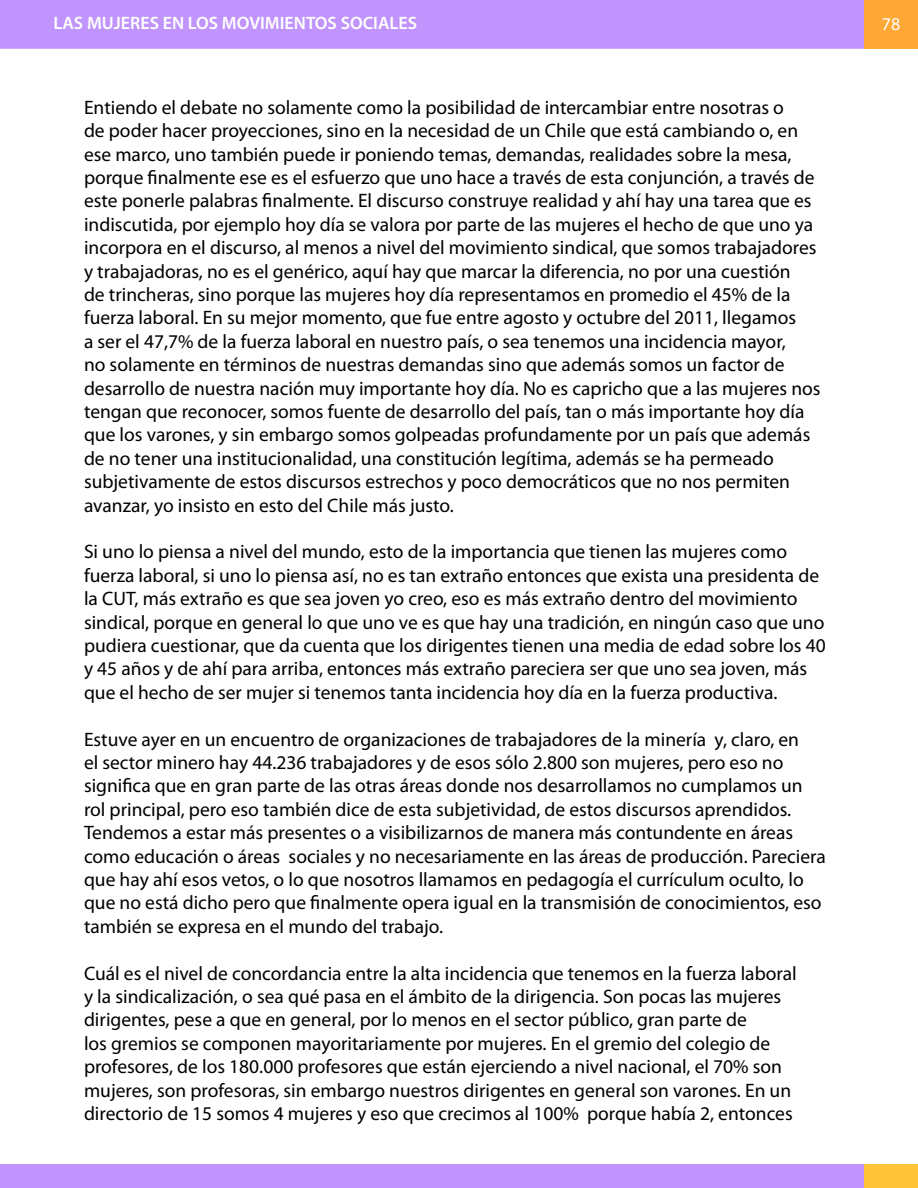
<style>
.page{position:relative;width:918px;height:1188px;background:#fff}
.page>*{position:absolute;margin:0;border:0;box-sizing:border-box;transform-origin:0 0}
.t1{font:19.5px/23.4px "Myriad Pro";color:#000}
.t2{font:600 18px "Myriad Pro";color:#fff}
.t3{font:18px "Myriad Pro";color:#fff}
</style>
<div class="page">
<div style="left:0;top:0;width:864px;height:49px;background:#c094fc"></div>
<div style="left:0;top:1164px;width:864px;height:24px;background:#c094fc"></div>
<div style="left:864px;top:1164px;width:54px;height:24px;background:#ffc438"></div>
<div style="left:864px;top:0;width:54px;height:49px;background:#ffa835"></div>
<p class="t2" style="left:54px;top:12px;width:365px">LAS MUJERES EN LOS MOVIMIENTOS SOCIALES</p>
<p class="t3" style="left:882px;top:13px;width:20px">78</p>
<p class="t1" style="left:84px;top:95px;width:738px">Entiendo el debate no solamente como la posibilidad de intercambiar entre nosotras o<br>de poder hacer proyecciones, sino en la necesidad de un Chile que está cambiando o, en ese marco, uno también puede ir poniendo temas, demandas, realidades sobre la mesa, porque finalmente ese es el esfuerzo que uno hace a través de esta conjunción, a través de este ponerle palabras finalmente. El discurso construye realidad y ahí hay una tarea que es indiscutida, por ejemplo hoy día se valora por parte de las mujeres el hecho de que uno ya incorpora en el discurso, al menos a nivel del movimiento sindical, que somos trabajadores y trabajadoras, no es el genérico, aquí hay que marcar la diferencia, no por una cuestión<br>de trincheras, sino porque las mujeres hoy día representamos en promedio el 45% de la fuerza laboral. En su mejor momento, que fue entre agosto y octubre del 2011, llegamos<br>a ser el 47,7% de la fuerza laboral en nuestro país, o sea tenemos una incidencia mayor,<br>no solamente en términos de nuestras demandas sino que además somos un factor de desarrollo de nuestra nación muy importante hoy día. No es capricho que a las mujeres nos tengan que reconocer, somos fuente de desarrollo del país, tan o más importante hoy día que los varones, y sin embargo somos golpeadas profundamente por un país que además de no tener una institucionalidad, una constitución legítima, además se ha permeado subjetivamente de estos discursos estrechos y poco democráticos que no nos permiten avanzar, yo insisto en esto del Chile más justo.</p>
<p class="t1" style="left:84px;top:540px;width:743px">Si uno lo piensa a nivel del mundo, esto de la importancia que tienen las mujeres como fuerza laboral, si uno lo piensa así, no es tan extraño entonces que exista una presidenta de la CUT, más extraño es que sea joven yo creo, eso es más extraño dentro del movimiento sindical, porque en general lo que uno ve es que hay una tradición, en ningún caso que uno pudiera cuestionar, que da cuenta que los dirigentes tienen una media de edad sobre los 40 y 45 años y de ahí para arriba, entonces más extraño pareciera ser que uno sea joven, más que el hecho de ser mujer si tenemos tanta incidencia hoy día en la fuerza productiva.</p>
<p class="t1" style="left:84px;top:727px;width:743px">Estuve ayer en un encuentro de organizaciones de trabajadores de la minería y, claro, en<br>el sector minero hay 44.236 trabajadores y de esos sólo 2.800 son mujeres, pero eso no significa que en gran parte de las otras áreas donde nos desarrollamos no cumplamos un rol principal, pero eso también dice de esta subjetividad, de estos discursos aprendidos.<br>Tendemos a estar más presentes o a visibilizarnos de manera más contundente en áreas como educación o áreas sociales y no necesariamente en las áreas de producción. Pareciera que hay ahí esos vetos, o lo que nosotros llamamos en pedagogía el currículum oculto, lo que no está dicho pero que finalmente opera igual en la transmisión de conocimientos, eso también se expresa en el mundo del trabajo.</p>
<p class="t1" style="left:84px;top:961px;width:714px">Cuál es el nivel de concordancia entre la alta incidencia que tenemos en la fuerza laboral y la sindicalización, o sea qué pasa en el ámbito de la dirigencia. Son pocas las mujeres dirigentes, pese a que en general, por lo menos en el sector público, gran parte de<br>los gremios se componen mayoritariamente por mujeres. En el gremio del colegio de profesores, de los 180.000 profesores que están ejerciendo a nivel nacional, el 70% son mujeres, son profesoras, sin embargo nuestros dirigentes en general son varones. En un directorio de 15 somos 4 mujeres y eso que crecimos al 100% porque había 2, entonces</p>
</div>
